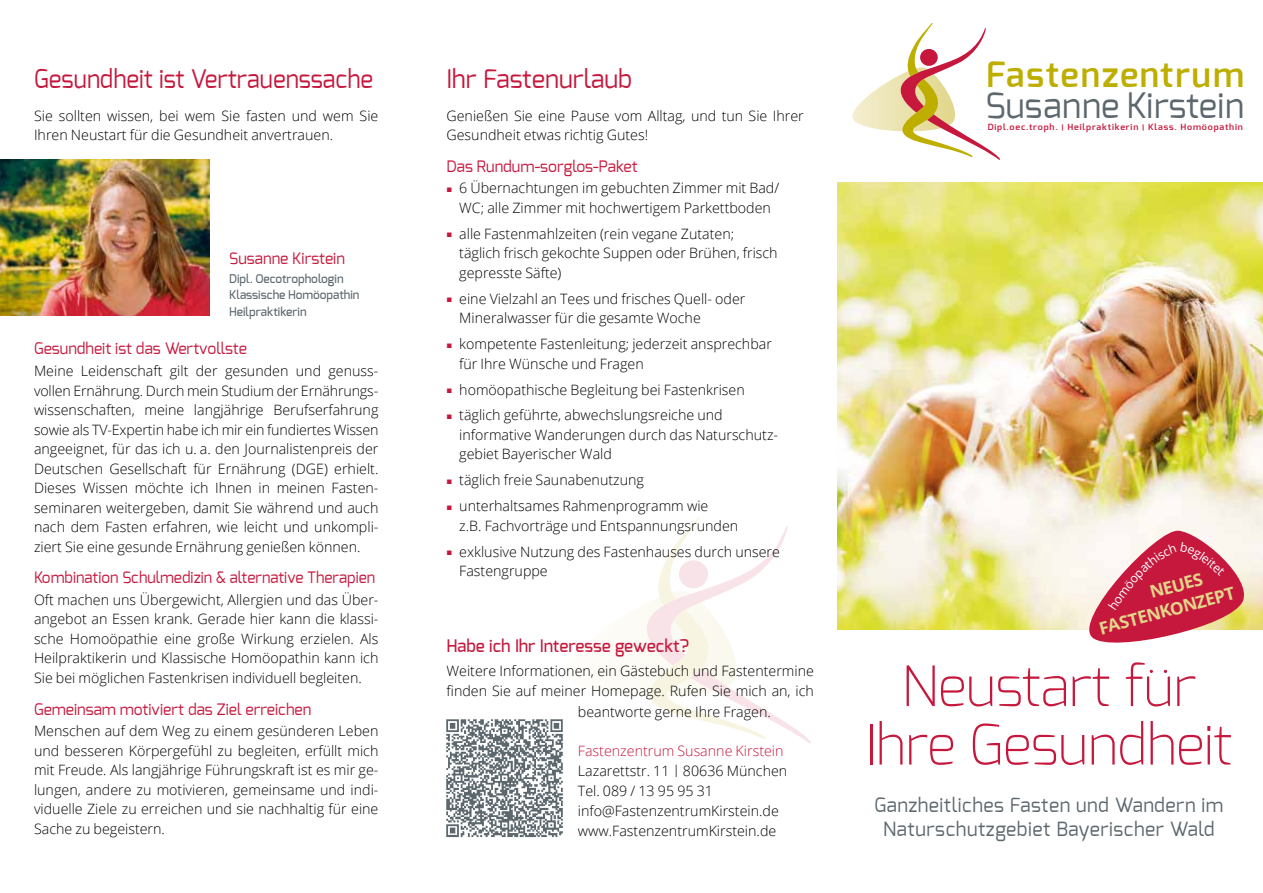
<style>
.page{position:relative;width:1263px;height:893px;background:#fff}
.page>*{position:absolute;margin:0;border:0;box-sizing:border-box;transform-origin:0 0}
.t1{font:200 55.5px/58.5px "Exo";letter-spacing:-.015em;color:#c6183d;text-align:center}
.t2{font:34.95px "Exo";color:#5d686e}
.t3{font:600 34.95px "Exo";letter-spacing:.04em;color:#bdae00}
.t4{font:25.5px "Exo";color:#c6183d;scale:.95 1}
.t5{font:25.5px "Exo";color:#c6183d}
.t6{font:19.5px/23.4px "Exo";letter-spacing:.025em;color:#5d686e;text-align:center}
.t7{font:700 17.4px/21.9px "Open Sans";color:#e1d689}
.t8{font:500 17.25px "Exo";color:#c6183d}
.t9{font:15.75px "Exo";color:#c6183d}
.t10{font:300 14.25px/19.5px "Open Sans";color:#000}
.t11{font:500 12px/16.5px "Exo";color:#5d686e}
.t12{font:600 8.55px "Exo";letter-spacing:.085em;color:#c6183d;scale:1.07 1}
.s1{color:#c6183d}
.s2{font-size:12.15px}
.s3{font-size:7.2px}
</style>
<div class="page">
<svg style="left:639px;top:518px;width:172px;height:226px"></svg>
<img style="left:0;top:160px;width:209px;height:155px">
<img style="left:838px;top:182px;width:425px;height:447px">
<img style="left:446px;top:719px;width:117px;height:119px">
<svg style="left:852px;top:23px;width:148px;height:137px"></svg>
<svg style="left:1071px;top:529px;width:180px;height:114px"></svg>
<h3 class="t4" style="left:34px;top:65px;width:359px">Gesundheit ist Vertrauenssache</h3>
<p class="t10" style="left:34px;top:105px;width:346px">Sie sollten wissen, bei wem Sie fasten und wem Sie<br>Ihren Neustart für die Gesundheit anvertrauen.</p>
<p class="t9" style="left:229px;top:249px;width:117px">Susanne Kirstein</p>
<p class="t11" style="left:229px;top:270px;width:132px">Dipl. Oecotrophologin<br>Klassische Homöopathin<br>Heilpraktikerin</p>
<p class="t9" style="left:34px;top:340px;width:215px">Gesundheit ist das Wertvollste</p>
<p class="t10" style="left:34px;top:361px;width:346px;text-align:justify">Meine Leidenschaft gilt der gesunden und genuss&shy;vollen Ernährung. Durch mein Studium der Ernährungs&shy;wissenschaften, meine langjährige Berufserfahrung sowie als TV-Expertin habe ich mir ein fundiertes Wissen angeeignet, für das ich u. a. den Journalistenpreis der Deutschen Gesellschaft für Ernährung (DGE) erhielt.<br>Dieses Wissen möchte ich Ihnen in meinen Fasten&shy;seminaren weitergeben, damit Sie während und auch nach dem Fasten erfahren, wie leicht und unkompli&shy;ziert Sie eine gesunde Ernährung genießen können.</p>
<p class="t9" style="left:34px;top:569px;width:343px">Kombination Schulmedizin &amp; alternative Therapien</p>
<p class="t10" style="left:34px;top:590px;width:346px;text-align:justify">Oft machen uns Übergewicht, Allergien und das Über&shy;angebot an Essen krank. Gerade hier kann die klassi&shy;sche Homoöpathie eine große Wirkung erzielen. Als Heilpraktikerin und Klassische Homöopathin kann ich Sie bei möglichen Fastenkrisen individuell begleiten.</p>
<p class="t9" style="left:34px;top:700px;width:279px">Gemeinsam motiviert das Ziel erreichen</p>
<p class="t10" style="left:34px;top:721px;width:346px;text-align:justify">Menschen auf dem Weg zu einem gesünderen Leben und besseren Körpergefühl zu begleiten, erfüllt mich mit Freude. Als langjährige Führungskraft ist es mir ge&shy;lungen, andere zu motivieren, gemeinsame und indi&shy;viduelle Ziele zu erreichen und sie nachhaltig für eine Sache zu begeistern.</p>
<h3 class="t5" style="left:446px;top:65px;width:187px">Ihr Fastenurlaub</h3>
<p class="t10" style="left:446px;top:105px;width:359px">Genießen Sie eine Pause vom Alltag, und tun Sie Ihrer<br>Gesundheit etwas richtig Gutes!</p>
<p class="t9" style="left:446px;top:157px;width:193px">Das Rundum-sorglos-Paket</p>
<p class="t10" style="left:459px;top:178px;width:322px">6 Übernachtungen im gebuchten Zimmer mit Bad/<br>WC; alle Zimmer mit hochwertigem Parkettboden</p>
<p class="t10" style="left:459px;top:224px;width:320px">alle Fastenmahlzeiten (rein vegane Zutaten; täglich frisch gekochte Suppen oder Brühen, frisch gepresste Säfte)</p>
<p class="t10" style="left:459px;top:288px;width:288px">eine Vielzahl an Tees und frisches Quell- oder<br>Mineralwasser für die gesamte Woche</p>
<p class="t10" style="left:459px;top:334px;width:314px">kompetente Fastenleitung; jederzeit ansprechbar für Ihre Wünsche und Fragen</p>
<p class="t10" style="left:459px;top:376px;width:287px;line-height:26px">homöopathische Begleitung bei Fastenkrisen täglich geführte, abwechslungsreiche und</p>
<p class="t10" style="left:459px;top:425px;width:319px">informative Wanderungen durch das Naturschutz&shy;gebiet Bayerischer Wald</p>
<p class="t10" style="left:459px;top:467px;width:251px;line-height:26px">täglich freie Saunabenutzung unterhaltsames Rahmenprogramm wie</p>
<p class="t10" style="left:459px;top:512px;width:322px;line-height:26px">z.B. Fachvorträge und Entspannungsrunden exklusive Nutzung des Fastenhauses durch unsere</p>
<p class="t10" style="left:459px;top:561px;width:90px">Fastengruppe</p>
<p class="t8" style="left:446px;top:635px;width:244px">Habe ich Ihr Interesse geweckt?</p>
<p class="t10" style="left:446px;top:660px;width:369px">Weitere Informationen, ein Gästebuch und Fastentermine</p>
<p class="t10" style="left:446px;top:680px;width:369px">finden Sie auf meiner Homepage. Rufen Sie mich an, ich</p>
<p class="t10" style="left:578px;top:702px;width:195px">beantworte gerne Ihre Fragen.</p>
<p class="t10" style="left:578px;top:740px;width:211px;line-height:20px"><span class="s1">Fastenzentrum Susanne Kirstein<br></span>Lazarettstr. 11 <span class="s2">|</span> 80636 München<br>Tel. 089 / 13 95 95 31 info@FastenzentrumKirstein.de www.FastenzentrumKirstein.de</p>
<h2 class="t3" style="left:986px;top:55px;width:259px">Fastenzentrum</h2>
<h2 class="t2" style="left:985px;top:86px;width:260px">Susanne Kirstein</h2>
<p class="t12" style="left:988px;top:122px;width:240px">Dipl.oec.troph. <span class="s3">|</span> Heilpraktikerin <span class="s3">|</span> Klass. Homöopathin</p>
<p class="t7" style="left:1091px;top:596px;width:141px;text-indent:58px;rotate:-15deg">NEUES<br>FASTENKONZEPT</p>
<h1 class="t1" style="left:865px;top:658px;width:369px">Neustart für<br>Ihre Gesundheit</h1>
<h3 class="t6" style="left:874px;top:794px;width:350px">Ganzheitliches Fasten und Wandern im<br>Naturschutzgebiet Bayerischer Wald</h3>
</div>
